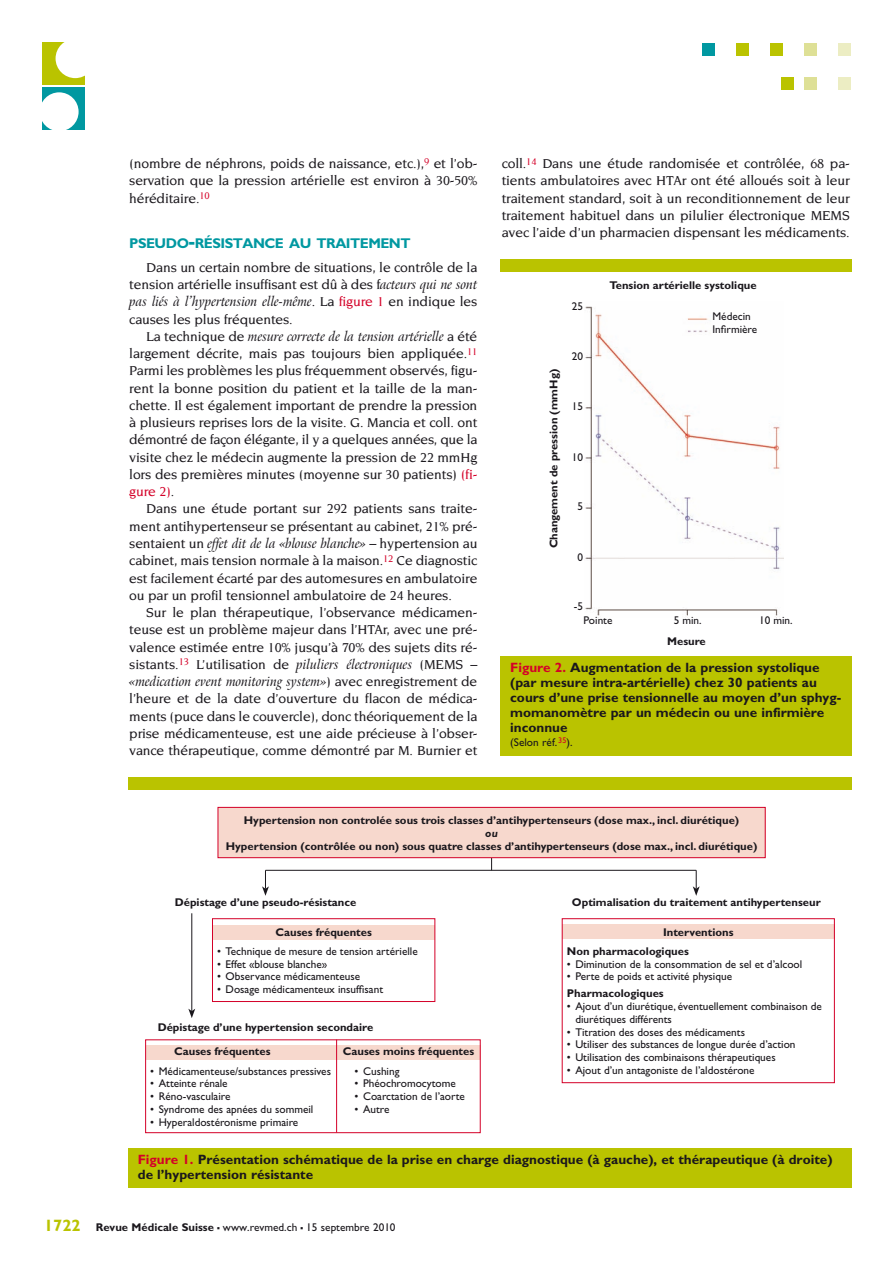
<style>
.page{position:relative;width:894px;height:1264px;background:#fff}
.page>*{position:absolute;margin:0;border:0;box-sizing:border-box;transform-origin:0 0}
.t1{font:700 14.1px "Gill Sans";letter-spacing:-.035em;color:#0098a1}
.t2{font:500 13.95px/17.2px "Novarese";letter-spacing:-.01em;color:#1a171c;text-align:justify}
.t3{font:italic 13.95px "Arrus BT";letter-spacing:-.01em;color:#1a171c;scale:.95 1}
.t4{font:700 13.5px/15px "Gill Sans";color:#1a171c}
.t5{font:11.25px/12.8px "Gill Sans";color:#1a171c}
.t6{font:700 11.25px/19.2px "Gill Sans";color:#1a171c}
.t7{font:italic 700 11.25px "Gill Sans";color:#1a171c}
.s1{font-size:20.25px}
.s2{font-family:"Arrus BT";font-weight:400;font-style:italic}
.s3{font-family:"Novarese";font-weight:500;font-style:normal}
.s4{font-family:"Novarese";font-weight:500;font-style:normal;color:#d40028}
.s5{color:#d40028}
.s6{font-weight:700;font-size:16.5px;color:#bac300}
.s7{font-weight:700}
.s8{font-weight:700;font-size:16.5px}
</style>
<div class="page">
<div style="left:838px;top:43px;width:12px;height:12px;background:#ecedc3"></div>
<div style="left:804px;top:43px;width:12px;height:12px;background:#dee096"></div>
<div style="left:770px;top:43px;width:12px;height:12px;background:#bac300"></div>
<div style="left:736px;top:43px;width:12px;height:12px;background:#bac300"></div>
<div style="left:702px;top:43px;width:12px;height:12px;background:#0098a1"></div>
<div style="left:838px;top:77px;width:12px;height:12px;background:#ecedc3"></div>
<div style="left:804px;top:77px;width:12px;height:12px;background:#dee096"></div>
<div style="left:780px;top:77px;width:13px;height:12px;background:#bac300"></div>
<div style="left:43px;top:43px;width:42px;height:42px;background:#bac300"></div>
<div style="left:56px;top:39px;width:39px;height:39px;background:#fff;border-radius:50%"></div>
<div style="left:43px;top:87px;width:42px;height:43px;background:#0098a1"></div>
<div style="left:40px;top:92px;width:39px;height:39px;background:#fff;border-radius:50%"></div>
<div style="left:146px;top:1044px;width:334px;height:15px;background:#f7d8cd"></div>
<div style="left:562px;top:924px;width:272px;height:14px;background:#f7d8cd"></div>
<div style="left:213px;top:924px;width:221px;height:15px;background:#f7d8cd"></div>
<div style="left:128px;top:1147px;width:722px;height:39px;background:#bac300"></div>
<div style="left:128px;top:776px;width:722px;height:13px;background:#bac300"></div>
<div style="left:212px;top:918px;width:223px;height:83px;border:1px solid #d40028"></div>
<div style="left:561px;top:918px;width:273px;height:164px;border:1px solid #d40028"></div>
<hr style="left:336px;top:1039px;width:1px;height:93px;background:#d40028">
<svg style="left:491px;top:857px;width:1px;height:12px"></svg>
<hr style="left:265px;top:869px;width:431px;height:1px;background:#1a171c">
<svg style="left:262px;top:870px;width:7px;height:25px"></svg>
<hr style="left:191px;top:913px;width:1px;height:97px;background:#1a171c">
<svg style="left:188px;top:1008px;width:7px;height:9px"></svg>
<svg style="left:692px;top:870px;width:7px;height:25px"></svg>
<div style="left:218px;top:807px;width:546px;height:50px;background:#f7d8cd"></div>
<div style="left:217px;top:806px;width:548px;height:51px;border:1px solid #d40028"></div>
<img style="left:585px;top:306px;width:198px;height:311px">
<div style="left:500px;top:656px;width:350px;height:99px;background:#bac300"></div>
<div style="left:500px;top:259px;width:350px;height:13px;background:#bac300"></div>
<p class="t2" style="left:129px;top:155px;width:349px">(nombre de néphrons, poids de naissance, etc.),<sup>9</sup> et l’ob&shy;servation que la pression artérielle est environ à 30-50% héréditaire.<sup>10</sup></p>
<p class="t1" style="left:129px;top:234px;width:283px">PSEUDO<span class="s1">-</span>RÉSISTANCE AU TRAITEMENT</p>
<p class="t2" style="left:129px;top:258px;width:349px;text-align:right">Dans un certain nombre de situations, le contrôle de la tension artérielle insuffisant est dû à des f<span class="s2">acteurs qui ne sont</span></p>
<p class="t3" style="left:129px;top:292px;width:368px">pas liés à l’hypertension elle-même<span class="s3">. La</span> <span class="s4">figure 1</span> <span class="s3">en indique les</span></p>
<p class="t2" style="left:129px;top:310px;width:165px">causes les plus fréquentes.</p>
<p class="t3" style="left:146px;top:327px;width:350px"><span class="s3">La technique de</span> mesure correcte de la tension artérielle <span class="s3">a été</span></p>
<p class="t2" style="left:129px;top:345px;width:349px">largement décrite, mais pas toujours bien appliquée.<sup>11<br></sup>Parmi les problèmes les plus fréquemment observés, figu&shy;rent la bonne position du patient et la taille de la man&shy;chette. Il est également important de prendre la pression à plusieurs reprises lors de la visite. G. Mancia et coll. ont démontré de façon élégante, il y a quelques années, que la visite chez le médecin augmente la pression de 22 mmHg lors des premières minutes (moyenne sur 30 patients) <span class="s5">(fi&shy;gure 2)</span>.</p>
<p class="t2" style="left:129px;top:500px;width:349px;text-align:right">Dans une étude portant sur 292 patients sans traite&shy;ment antihypertenseur se présentant au cabinet, 21% pré-</p>
<p class="t3" style="left:129px;top:534px;width:368px"><span class="s3">sentaient un</span> effet dit de la «blouse blanche» <span class="s3">– hypertension au</span></p>
<p class="t2" style="left:129px;top:552px;width:349px">cabinet, mais tension normale à la maison.<sup>12</sup> Ce diagnostic est facilement écarté par des automesures en ambulatoire ou par un profil tensionnel ambulatoire de 24 heures.</p>
<p class="t2" style="left:129px;top:603px;width:349px;text-indent:17px">Sur le plan thérapeutique, l’observance médicamen&shy;teuse est un problème majeur dans l’HTAr, avec une pré&shy;valence estimée entre 10% jusqu’à 70% des sujets dits ré&shy;sistants.<sup>13</sup> L’utilisation de <span class="s2">piluliers électroniques</span> (MEMS –</p>
<p class="t3" style="left:129px;top:672px;width:368px">«medication event monitoring system»<span class="s3">) avec enregistrement de</span></p>
<p class="t2" style="left:129px;top:690px;width:349px">l’heure et de la date d’ouverture du flacon de médica&shy;ments (puce dans le couvercle), donc théoriquement de la prise médicamenteuse, est une aide précieuse à l’obser&shy;vance thérapeutique, comme démontré par M. Burnier et</p>
<p class="t2" style="left:501px;top:155px;width:349px">coll.<sup>14</sup> Dans une étude randomisée et contrôlée, 68 pa&shy;tients ambulatoires avec HTAr ont été alloués soit à leur traitement standard, soit à un reconditionnement de leur traitement habituel dans un pilulier électronique MEMS avec l’aide d’un pharmacien dispensant les médicaments.</p>
<p class="t5" style="left:571px;top:300px;width:13px">25</p>
<p class="t6" style="left:544px;top:548px;width:181px;rotate:-90deg">Changement de pression (mmHg)</p>
<p class="t5" style="left:571px;top:350px;width:13px">20</p>
<p class="t5" style="left:571px;top:400px;width:13px">15</p>
<p class="t5" style="left:571px;top:450px;width:13px">10</p>
<p class="t5" style="left:577px;top:500px;width:7px">5</p>
<p class="t5" style="left:577px;top:550px;width:7px">0</p>
<p class="t6" style="left:609px;top:276px;width:148px">Tension artérielle systolique</p>
<p class="t5" style="left:712px;top:310px;width:46px">Médecin<br>Infirmière</p>
<p class="t5" style="left:573px;top:600px;width:11px">-5</p>
<p class="t5" style="left:583px;top:614px;width:30px">Pointe</p>
<p class="t5" style="left:673px;top:614px;width:29px">5 min.</p>
<p class="t5" style="left:758px;top:614px;width:35px">10 min.</p>
<p class="t6" style="left:666px;top:631px;width:40px">Mesure</p>
<p class="t4" style="left:510px;top:660px;width:332px"><span class="s5">Figure 2.</span> Augmentation de la pression systolique (par mesure intra-artérielle) chez 30 patients au cours d’une prise tensionnelle au moyen d’un sphyg&shy;momanomètre par un médecin ou une infirmière inconnue</p>
<p class="t5" style="left:510px;top:735px;width:64px">(Selon réf.<sup>35</sup>).</p>
<p class="t6" style="left:244px;top:810px;width:496px">Hypertension non controlée sous trois classes d’antihypertenseurs (dose max., incl. diurétique)</p>
<p class="t7" style="left:485px;top:826px;width:14px">ou</p>
<p class="t6" style="left:226px;top:835px;width:532px">Hypertension (contrôlée ou non) sous quatre classes d’antihypertenseurs (dose max., incl. diurétique)</p>
<p class="t6" style="left:175px;top:892px;width:183px">Dépistage d’une pseudo-résistance</p>
<p class="t6" style="left:275px;top:921px;width:98px">Causes fréquentes</p>
<p class="t5" style="left:217px;top:944px;width:202px">• Technique de mesure de tension artérielle</p>
<p class="t5" style="left:217px;top:957px;width:112px">• Effet «blouse blanche»</p>
<p class="t5" style="left:217px;top:969px;width:144px">• Observance médicamenteuse</p>
<p class="t5" style="left:217px;top:982px;width:167px">• Dosage médicamenteux insuffisant</p>
<p class="t6" style="left:158px;top:1017px;width:217px">Dépistage d’une hypertension secondaire</p>
<p class="t6" style="left:174px;top:1041px;width:98px">Causes fréquentes</p>
<p class="t6" style="left:342px;top:1041px;width:133px">Causes moins fréquentes</p>
<p class="t5" style="left:150px;top:1064px;width:182px">• Médicamenteuse/substances pressives</p>
<p class="t5" style="left:354px;top:1064px;width:46px">• Cushing</p>
<p class="t5" style="left:150px;top:1076px;width:79px">• Atteinte rénale</p>
<p class="t5" style="left:354px;top:1076px;width:103px">• Phéochromocytome</p>
<p class="t5" style="left:150px;top:1089px;width:82px">• Réno-vasculaire</p>
<p class="t5" style="left:354px;top:1089px;width:112px">• Coarctation de l’aorte</p>
<p class="t5" style="left:150px;top:1102px;width:164px">• Syndrome des apnées du sommeil</p>
<p class="t5" style="left:354px;top:1102px;width:36px">• Autre</p>
<p class="t5" style="left:150px;top:1115px;width:149px">• Hyperaldostéronisme primaire</p>
<p class="t6" style="left:571px;top:892px;width:250px">Optimalisation du traitement antihypertenseur</p>
<p class="t6" style="left:566px;top:922px;width:168px;text-indent:96px">Interventions<br>Non pharmacologiques</p>
<p class="t5" style="left:566px;top:957px;width:237px">• Diminution de la consommation de sel et d’alcool</p>
<p class="t5" style="left:566px;top:970px;width:167px">• Perte de poids et activité physique</p>
<p class="t6" style="left:566px;top:983px;width:98px">Pharmacologiques</p>
<p class="t5" style="left:575px;top:999px;width:248px;text-indent:-9px">• Ajout d’un diurétique, éventuellement combinaison de diurétiques différents</p>
<p class="t5" style="left:566px;top:1025px;width:179px">• Titration des doses des médicaments</p>
<p class="t5" style="left:566px;top:1038px;width:230px">• Utiliser des substances de longue durée d’action</p>
<p class="t5" style="left:566px;top:1050px;width:210px">• Utilisation des combinaisons thérapeutiques</p>
<p class="t5" style="left:566px;top:1063px;width:189px">• Ajout d’un antagoniste de l’aldostérone</p>
<p class="t4" style="left:138px;top:1151px;width:696px"><span class="s5">Figure 1.</span> Présentation schématique de la prise en charge diagnostique (à gauche), et thérapeutique (à droite) de l’hypertension résistante</p>
<p class="t5" style="left:44px;top:1220px;width:353px"><span class="s6">1722</span> <span class="s7">Revue Médicale Suisse</span> <span class="s8">–</span> www.revmed.ch <span class="s8">–</span> 15 septembre 2010</p>
</div>
